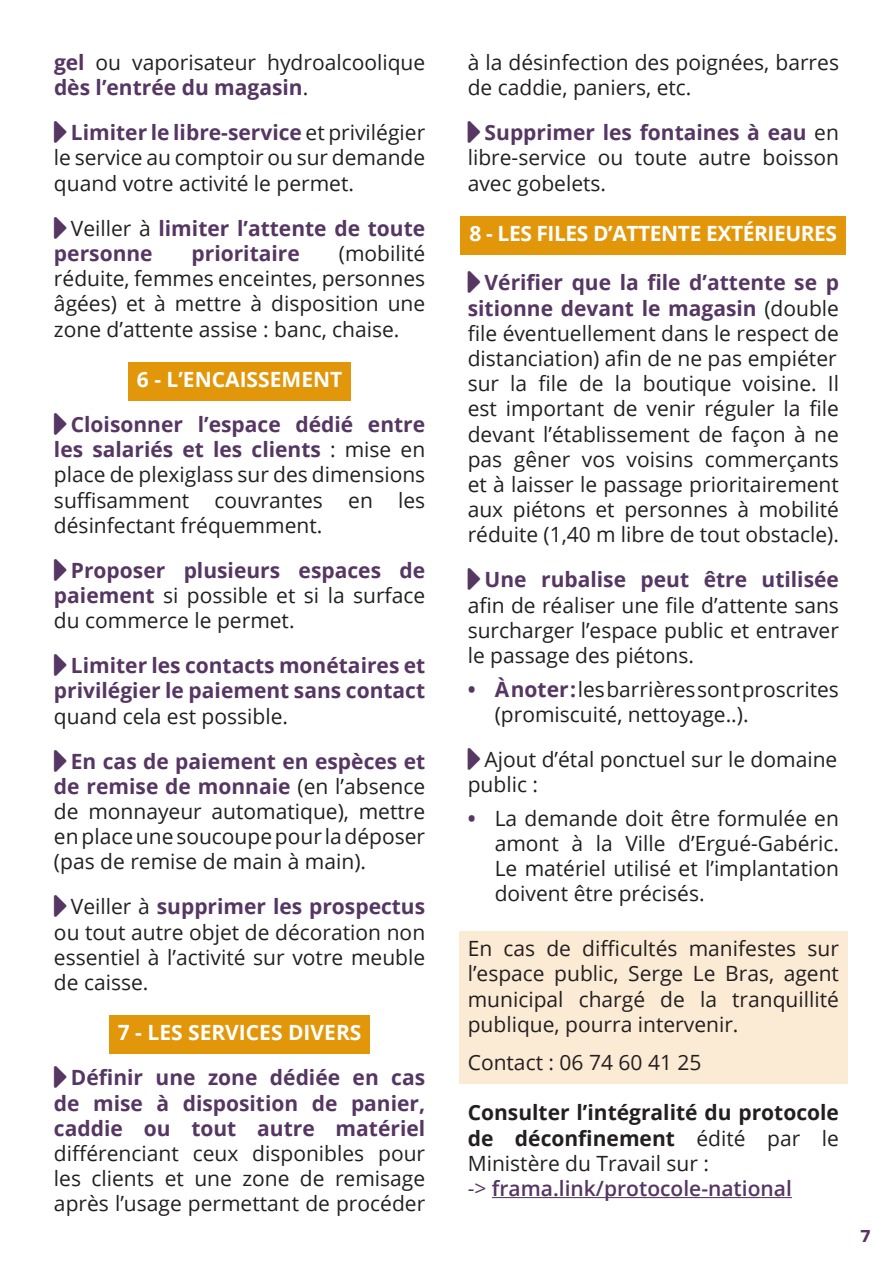
<style>
.page{position:relative;width:893px;height:1263px;background:#fff}
.page>*{position:absolute;margin:0;border:0;box-sizing:border-box;transform-origin:0 0}
.t1{font:21px/25.2px "Open Sans";color:#231f20;text-align:justify}
.t2{font:700 21px/25.2px "Open Sans";color:#563662}
.t3{font:700 21px/25.2px "Open Sans";color:#231f20}
.t4{font:700 21px "Open Sans";color:#fff}
.t5{font:700 21px "Open Sans";letter-spacing:-.02em;color:#fff}
.t6{font:18px "Eurostile Hea";color:#563662}
.s1{font-weight:700;color:#563662}
.s2{font-weight:400;color:#231f20}
.s3{font-weight:400}
.s4{font-weight:400;color:#563662}
.s5{font-weight:600;color:#563662}
</style>
<div class="page">
<div style="left:128px;top:362px;width:223px;height:38px;background:#e2960a"></div>
<div style="left:109px;top:1016px;width:261px;height:38px;background:#e2960a"></div>
<div style="left:461px;top:216px;width:385px;height:39px;background:#e2960a"></div>
<div style="left:459px;top:931px;width:388px;height:114px;background:#fbead4"></div>
<div style="left:459px;top:1045px;width:388px;height:38px;background:#fbead4"></div>
<hr style="left:492px;top:1197px;width:300px;height:1px;background:#563662">
<p class="t1" style="left:54px;top:49px;width:373px"><span class="s1">gel</span> ou vaporisateur hydroalcoolique <span class="s1">dès l’entrée du magasin</span>.</p>
<p class="t1" style="left:54px;top:120px;width:373px;text-indent:17px"><span class="s1">Limiter le libre-service</span> et privilégier le service au comptoir ou sur demande quand votre activité le permet.</p>
<p class="t2" style="left:54px;top:215px;width:373px;text-indent:17px"><span class="s2">Veiller à</span> limiter l’attente de toute personne</p>
<p class="t1" style="left:54px;top:240px;width:373px;text-indent:285px">(mobilité réduite, femmes enceintes, personnes âgées) et à mettre à disposition une zone d’attente assise : banc, chaise.</p>
<p class="t4" style="left:137px;top:364px;width:207px">6 - L’ENCAISSEMENT</p>
<p class="t1" style="left:54px;top:411px;width:373px;text-indent:17px"><span class="s1">Cloisonner l’espace dédié entre les salariés et les clients</span> : mise en place de plexiglass sur des dimensions suffisamment couvrantes en les désinfectant fréquemment.</p>
<p class="t1" style="left:54px;top:557px;width:373px;text-indent:17px"><span class="s1">Proposer plusieurs espaces de paiement</span> si possible et si la surface du commerce le permet.</p>
<p class="t2" style="left:54px;top:652px;width:373px;text-align:right">Limiter les contacts monétaires et privilégier le paiement sans contact</p>
<p class="t1" style="left:54px;top:703px;width:236px">quand cela est possible.</p>
<p class="t1" style="left:54px;top:748px;width:373px;text-indent:17px"><span class="s1">En cas de paiement en espèces et de remise de monnaie</span> (en l’absence de monnayeur automatique), mettre en place une soucoupe pour la déposer (pas de remise de main à main).</p>
<p class="t1" style="left:54px;top:894px;width:373px;text-indent:17px">Veiller à <span class="s1">supprimer les prospectus </span>ou tout autre objet de décoration non essentiel à l’activité sur votre meuble de caisse.</p>
<p class="t4" style="left:118px;top:1018px;width:245px">7 - LES SERVICES DIVERS</p>
<p class="t2" style="left:54px;top:1065px;width:373px;text-align:justify;text-indent:17px">Définir une zone dédiée en cas de mise à disposition de panier, caddie ou tout autre matériel</p>
<p class="t1" style="left:54px;top:1140px;width:373px">différenciant ceux disponibles pour les clients et une zone de remisage après l’usage permettant de procéder</p>
<p class="t2" style="left:192px;top:240px;width:110px">prioritaire</p>
<p class="t1" style="left:468px;top:49px;width:373px">à la désinfection des poignées, barres de caddie, paniers, etc.</p>
<p class="t1" style="left:468px;top:120px;width:373px;text-indent:17px"><span class="s1">Supprimer les fontaines à eau</span> en libre-service ou toute autre boisson avec gobelets.</p>
<p class="t5" style="left:470px;top:219px;width:369px">8 - LES FILES D’ATTENTE EXTÉRIEURES</p>
<p class="t1" style="left:468px;top:270px;width:373px;text-indent:17px"><span class="s1">Vérifier que la file d’attente se p sitionne devant le magasin</span> (double file éventuellement dans le respect de distanciation) afin de ne pas empiéter sur la file de la boutique voisine. Il est important de venir réguler la file devant l’établissement de façon à ne pas gêner vos voisins commerçants et à laisser le passage prioritairement aux piétons et personnes à mobilité réduite (1,40 m libre de tout obstacle).</p>
<p class="t2" style="left:485px;top:567px;width:356px">Une rubalise peut être utilisée</p>
<p class="t1" style="left:468px;top:592px;width:373px">afin de réaliser une file d’attente sans surcharger l’espace public et entraver le passage des piétons.</p>
<p class="t1" style="left:495px;top:676px;width:346px;text-indent:-27px"><span class="s1">• À noter :</span> les barrières sont proscrites (promiscuité, nettoyage..).</p>
<p class="t1" style="left:468px;top:746px;width:371px;text-indent:17px">Ajout d’étal ponctuel sur le domaine public :</p>
<p class="t1" style="left:495px;top:805px;width:346px;text-indent:-27px"><span class="s1">•</span> La demande doit être formulée en amont à la Ville d’Ergué-Gabéric.<br>Le matériel utilisé et l’implantation doivent être précisés.</p>
<p class="t1" style="left:468px;top:935px;width:373px">En cas de difficultés manifestes sur l’espace public, Serge Le Bras, agent municipal chargé de la tranquillité publique, pourra intervenir.</p>
<p class="t1" style="left:468px;top:1049px;width:235px">Contact : 06 74 60 41 25</p>
<p class="t3" style="left:468px;top:1099px;width:373px">Consulter l’intégralité du protocole de déconfinement <span class="s3">édité par le<br>Ministère du Travail sur :<br></span><span class="s4">-&gt;</span> <span class="s5">frama.link/protocole-national</span></p>
<p class="t6" style="left:860px;top:1223px;width:13px">7</p>
</div>
